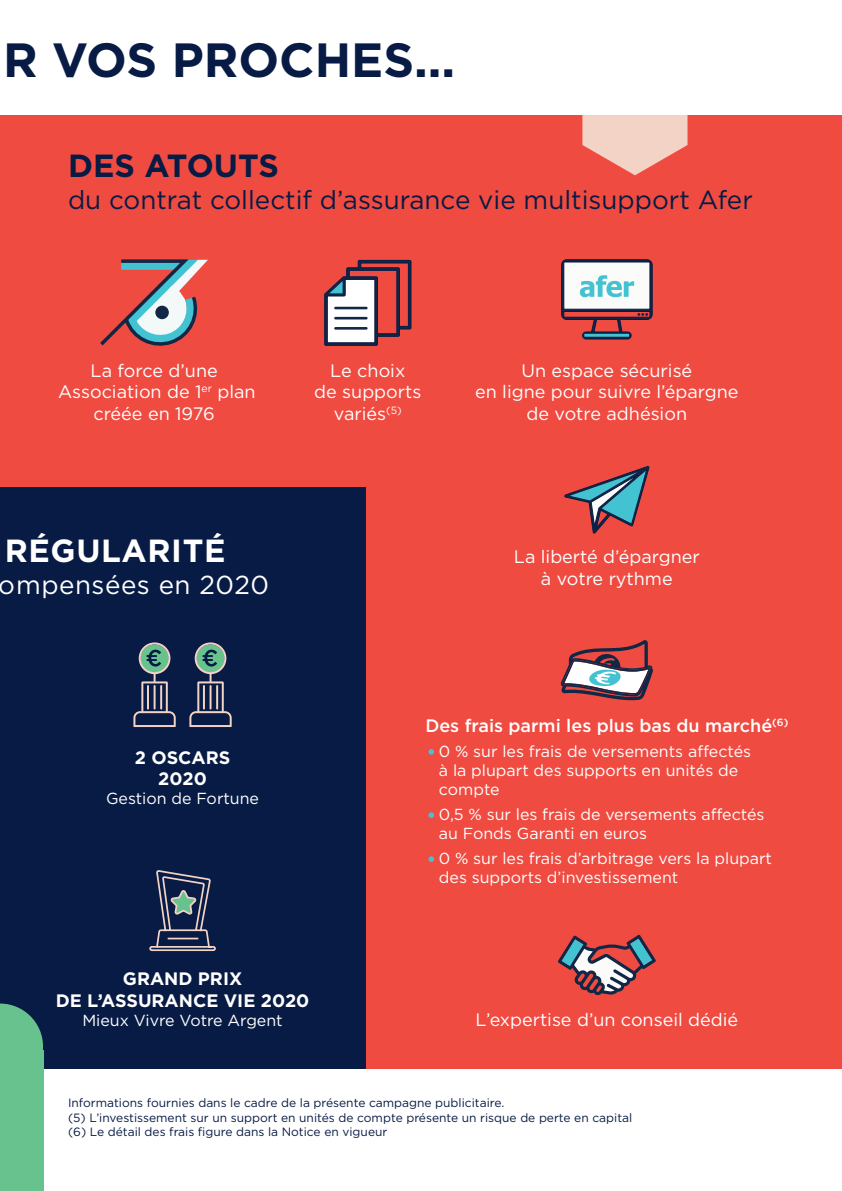
<style>
.page{position:relative;width:842px;height:1191px;background:#fff}
.page>*{position:absolute;margin:0;border:0;box-sizing:border-box;transform-origin:0 0}
.t1{font:700 48px "Gotham";color:#071b44}
.t2{font:700 32px "Gotham";letter-spacing:.02em;color:#fff}
.t3{font:700 32px "Gotham";color:#071b44}
.t4{font:26px "Gotham";color:#071b44}
.t5{font:26px "Gotham";letter-spacing:.02em;color:#fff}
.t6{font:18px/21.6px "Gotham";color:#fff;text-align:center}
.t7{font:700 18px/21.6px "Gotham";color:#fff;text-align:center}
.t8{font:500 18px "Gotham";color:#fff}
.t9{font:16px/19.2px "Gotham";color:#fff}
.t10{font:12px/14.4px "Gotham";color:#071b44}
</style>
<div class="page">
<div style="left:0;top:0;width:842px;height:1069px;background:#ef4b41"></div>
<svg style="left:428px;top:749px;width:6px;height:5px"></svg>
<svg style="left:428px;top:812px;width:6px;height:6px"></svg>
<svg style="left:428px;top:856px;width:6px;height:6px"></svg>
<div style="left:0;top:488px;width:365px;height:581px;background:#071b44"></div>
<svg style="left:582px;top:115px;width:105px;height:60px"></svg>
<svg style="left:100px;top:259px;width:108px;height:87px"></svg>
<svg style="left:564px;top:466px;width:86px;height:68px"></svg>
<svg style="left:561px;top:259px;width:92px;height:81px"></svg>
<hr style="left:584px;top:334px;width:45px;height:3px;background:#43c2d1">
<svg style="left:561px;top:640px;width:92px;height:60px"></svg>
<svg style="left:558px;top:934px;width:98px;height:61px"></svg>
<svg style="left:189px;top:642px;width:43px;height:85px"></svg>
<svg style="left:133px;top:642px;width:43px;height:85px"></svg>
<svg style="left:149px;top:870px;width:67px;height:82px"></svg>
<div style="left:0;top:1050px;width:43px;height:141px;background:#68c28d"></div>
<svg style="left:0;top:1003px;width:43px;height:47px"></svg>
<svg style="left:324px;top:260px;width:87px;height:86px"></svg>
<div style="left:0;top:0;width:842px;height:115px;background:#fff"></div>
<h1 class="t1" style="left:3px;top:28px;width:454px">R VOS PROCHES...</h1>
<h2 class="t3" style="left:68px;top:145px;width:212px">DES ATOUTS</h2>
<h3 class="t4" style="left:68px;top:183px;width:686px">du contrat collectif d’assurance vie multisupport Afer</h3>
<p class="t6" style="left:58px;top:359px;width:199px">La force d’une<br>Association de 1<sup>er</sup> plan créée en 1976</p>
<h2 class="t2" style="left:5px;top:530px;width:222px">RÉGULARITÉ</h2>
<h3 class="t5" style="left:-1px;top:567px;width:272px">ompensées en 2020</h3>
<p class="t6" style="left:314px;top:359px;width:109px">Le choix<br>de supports variés<sup>(5)</sup></p>
<p class="t6" style="left:475px;top:359px;width:265px">Un espace sécurisé<br>en ligne pour suivre l’épargne de votre adhésion</p>
<p class="t6" style="left:514px;top:546px;width:187px">La liberté d’épargner à votre rythme</p>
<p class="t7" style="left:135px;top:746px;width:97px">2 OSCARS<br>2020</p>
<p class="t9" style="left:106px;top:788px;width:155px">Gestion de Fortune</p>
<p class="t8" style="left:425px;top:713px;width:364px">Des frais parmi les plus bas du marché<sup>(6)</sup></p>
<p class="t9" style="left:439px;top:741px;width:314px">0 % sur les frais de versements affectés à la plupart des supports en unités de compte</p>
<p class="t9" style="left:439px;top:804px;width:327px">0,5 % sur les frais de versements affectés au Fonds Garanti en euros</p>
<p class="t9" style="left:439px;top:848px;width:335px">0 % sur les frais d’arbitrage vers la plupart des supports d’investissement</p>
<p class="t7" style="left:56px;top:968px;width:255px">GRAND PRIX<br>DE L’ASSURANCE VIE 2020</p>
<p class="t9" style="left:82px;top:1010px;width:202px">Mieux Vivre Votre Argent</p>
<p class="t6" style="left:476px;top:1008px;width:264px">L’expertise d’un conseil dédié</p>
<p class="t10" style="left:68px;top:1095px;width:566px">Informations fournies dans le cadre de la présente campagne publicitaire.<br>(5) L’investissement sur un support en unités de compte présente un risque de perte en capital (6) Le détail des frais figure dans la Notice en vigueur</p>
</div>
